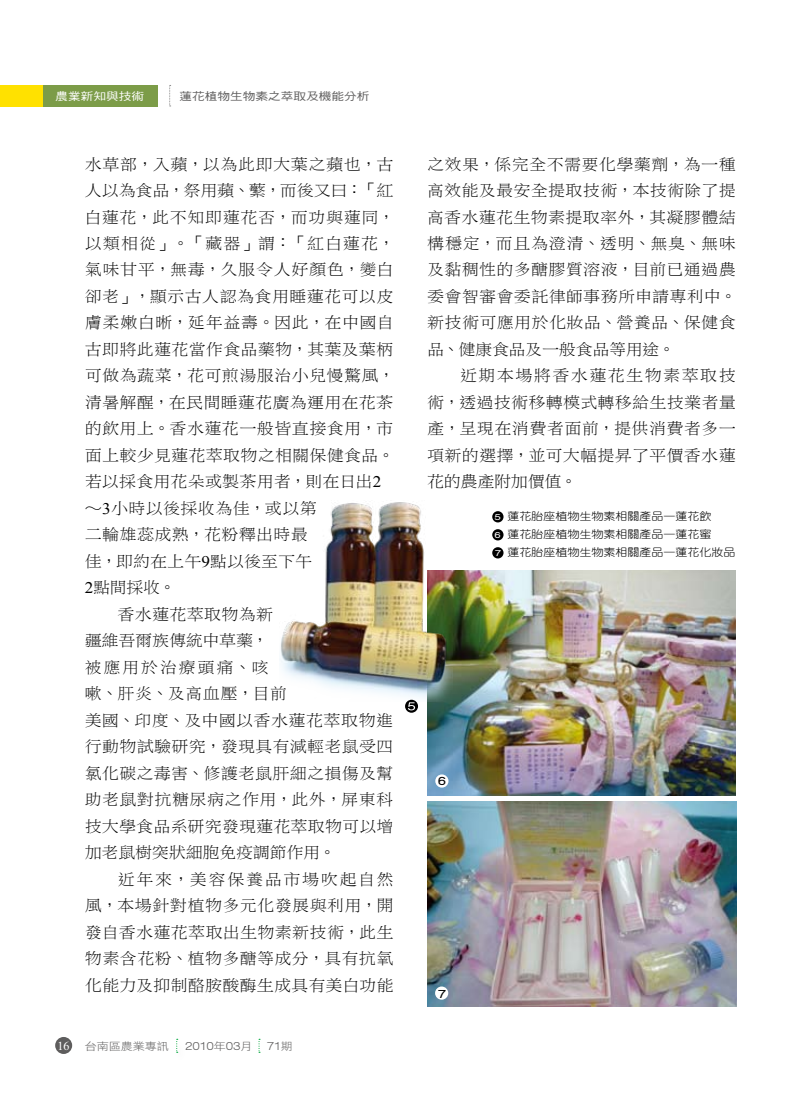
<style>
.page{position:relative;width:808px;height:1106px;background:#fff}
.page>*{position:absolute;margin:0;border:0;box-sizing:border-box;transform-origin:0 0}
.t1{font:16.2px/26.4px "DF Li Song Std W3";letter-spacing:.01em;color:#000;text-align:justify;scale:1.07 1}
.t2{font:16.2px "DF Li Song Std W3";letter-spacing:.03em;color:#000;scale:1.07 1}
.t3{font:16.2px "DF Li Song Std W3";letter-spacing:-.02em;color:#000;scale:1.07 1}
.t4{font:16.2px "DF Li Song Std W3";letter-spacing:-.015em;color:#000;scale:1.07 1}
.t5{font:16.2px "DF Li Song Std W3";letter-spacing:.05em;color:#000;scale:1.07 1}
.t6{font:16.2px "DF Li Song Std W3";letter-spacing:.09em;color:#000;scale:1.07 1}
.t7{font:16.2px "DF Li Song Std W3";letter-spacing:-.01em;color:#000;scale:1.07 1}
.t8{font:16.2px "DF Li Song Std W3";letter-spacing:.095em;color:#000;scale:1.07 1}
.t9{font:10.8px/18px "DF Yuan Std W3";color:#000;scale:1.11 1}
.t10{font:10.8px "DF Hei Std W5";letter-spacing:.005em;color:#5e5d5d;scale:1.17 1}
.t11{font:10.8px "DF Hei Std W5";letter-spacing:.005em;color:#fff;scale:1.17 1}
.t12{font:10.5px "DF Hei Std W3";color:#5e5d5d;scale:1.14 1}
.t13{font:800 10.5px "AR Roman 1";color:#fff}
.t14{font:700 10.35px "AR Gothic 1";color:#000;scale:1.33 1}
.t15{font:500 10.2px "AR Gothic 1";letter-spacing:-.005em;color:#5e5d5d;scale:1.19 1}
.s1{font-family:"DF Hei Std W3"}
.s2{font-family:"Times New Roman"}
.s3{font-family:"DF Hei Std W3";font-weight:400;font-size:10.5px}
.s4{font-family:"AR Gothic 1";font-weight:700;font-size:7.5px;color:#fff}
</style>
<div class="page">
<div style="left:0;top:85px;width:157px;height:21px;background:#7c9c48"></div>
<div style="left:55px;top:1037px;width:17px;height:17px;background:#5e5d5d;border-radius:50%"></div>
<svg style="left:258px;top:1038px;width:2px;height:14px"></svg>
<svg style="left:176px;top:1038px;width:2px;height:14px"></svg>
<svg style="left:169px;top:85px;width:2px;height:22px"></svg>
<div style="left:0;top:85px;width:43px;height:21px;background:#ffe100"></div>
<img style="left:428px;top:570px;width:308px;height:225px">
<img style="left:427px;top:801px;width:310px;height:205px">
<div style="left:492px;top:511px;width:11px;height:11px;background:#000;border-radius:50%"></div>
<div style="left:492px;top:529px;width:11px;height:11px;background:#000;border-radius:50%"></div>
<div style="left:492px;top:547px;width:11px;height:11px;background:#000;border-radius:50%"></div>
<img style="left:280px;top:502px;width:173px;height:200px">
<svg style="left:405px;top:699px;width:13px;height:13px"></svg>
<svg style="left:408px;top:702px;width:7px;height:8px"></svg>
<div style="left:435px;top:986px;width:13px;height:13px;background:#fff;border-radius:50%"></div>
<div style="left:435px;top:774px;width:13px;height:13px;background:#fff;border-radius:50%"></div>
<p class="t11" style="left:55px;top:90px;width:77px">農業新知與技術</p>
<p class="t10" style="left:179px;top:90px;width:164px">蓮花植物生物素之萃取及機能分析</p>
<p class="t1" style="left:85px;top:150px;width:290px">水草部<span class="s1">，</span>入蘋<span class="s1">，</span>以為此即大葉之蘋也<span class="s1">，</span>古</p>
<p class="t4" style="left:85px;top:181px;width:290px">人以為食品<span class="s1">，</span>祭用蘋<span class="s1">、</span>蘩<span class="s1">，</span>而後又曰<span class="s1">：「</span>紅</p>
<p class="t2" style="left:84px;top:208px;width:292px">白蓮花<span class="s1">，</span>此不知即蓮花否<span class="s1">，</span>而功與蓮同<span class="s1">，</span></p>
<p class="t5" style="left:85px;top:234px;width:291px">以類相從<span class="s1">」。「</span>藏器<span class="s1">」</span>謂<span class="s1">：「</span>紅白蓮花<span class="s1">，</span></p>
<p class="t2" style="left:85px;top:261px;width:290px">氣味甘平<span class="s1">，</span>無毒<span class="s1">，</span>久服令人好顏色<span class="s1">，</span>變白</p>
<p class="t1" style="left:85px;top:283px;width:290px">卻老<span class="s1">」，</span>顯示古人認為食用睡蓮花可以皮</p>
<p class="t1" style="left:85px;top:309px;width:290px">膚柔嫩白晰<span class="s1">，</span>延年益壽<span class="s1">。</span>因此<span class="s1">，</span>在中國自</p>
<p class="t1" style="left:85px;top:336px;width:290px">古即將此蓮花當作食品藥物<span class="s1">，</span>其葉及葉柄</p>
<p class="t1" style="left:85px;top:362px;width:291px">可做為蔬菜<span class="s1">，</span>花可煎湯服治小兒慢驚風<span class="s1">，</span></p>
<p class="t1" style="left:85px;top:388px;width:290px">清暑解醒<span class="s1">，</span>在民間睡蓮花廣為運用在花茶</p>
<p class="t1" style="left:85px;top:415px;width:290px">的飲用上<span class="s1">。</span>香水蓮花一般皆直接食用<span class="s1">，</span>市</p>
<p class="t1" style="left:85px;top:441px;width:291px">面上較少見蓮花萃取物之相關保健食品<span class="s1">。</span></p>
<p class="t1" style="left:85px;top:468px;width:279px">若以採食用花朵或製茶用者<span class="s1">，</span>則在日出<span class="s2">2</span></p>
<p class="t1" style="left:85px;top:494px;width:218px"><span class="s1">∼</span><span class="s2">3</span>小時以後採收為佳<span class="s1">，</span>或以第</p>
<p class="t1" style="left:85px;top:521px;width:210px">二輪雄蕊成熟<span class="s1">，</span>花粉釋出時最</p>
<p class="t7" style="left:85px;top:552px;width:214px">佳<span class="s1">，</span>即約在上午<span class="s2">9</span>點以後至下午</p>
<p class="t1" style="left:85px;top:574px;width:87px"><span class="s2">2</span>點間採收<span class="s1">。</span></p>
<p class="t1" style="left:118px;top:600px;width:147px">香水蓮花萃取物為新</p>
<p class="t3" style="left:85px;top:631px;width:173px">疆維吾爾族傳統中草藥<span class="s1">，</span></p>
<p class="t8" style="left:85px;top:658px;width:174px">被應用於治療頭痛<span class="s1">、</span>咳</p>
<p class="t1" style="left:85px;top:680px;width:191px">嗽<span class="s1">、</span>肝炎<span class="s1">、</span>及高血壓<span class="s1">，</span>目前</p>
<p class="t1" style="left:85px;top:706px;width:290px">美國<span class="s1">、</span>印度<span class="s1">、</span>及中國以香水蓮花萃取物進</p>
<p class="t1" style="left:85px;top:733px;width:290px">行動物試驗研究<span class="s1">，</span>發現具有減輕老鼠受四</p>
<p class="t1" style="left:85px;top:759px;width:290px">氯化碳之毒害<span class="s1">、</span>修護老鼠肝細之損傷及幫</p>
<p class="t1" style="left:85px;top:786px;width:290px">助老鼠對抗糖尿病之作用<span class="s1">，</span>此外<span class="s1">，</span>屏東科</p>
<p class="t1" style="left:85px;top:812px;width:290px">技大學食品系研究發現蓮花萃取物可以增</p>
<p class="t3" style="left:85px;top:843px;width:236px">加老鼠樹突狀細胞免疫調節作用<span class="s1">。</span></p>
<p class="t6" style="left:118px;top:870px;width:259px">近年來<span class="s1">，</span>美容保養品市場吹起自然</p>
<p class="t1" style="left:85px;top:892px;width:290px">風<span class="s1">，</span>本場針對植物多元化發展與利用<span class="s1">，</span>開</p>
<p class="t1" style="left:85px;top:918px;width:290px">發自香水蓮花萃取出生物素新技術<span class="s1">，</span>此生</p>
<p class="t1" style="left:85px;top:944px;width:290px">物素含花粉<span class="s1">、</span>植物多醣等成分<span class="s1">，</span>具有抗氧</p>
<p class="t1" style="left:85px;top:971px;width:290px">化能力及抑制酪胺酸酶生成具有美白功能</p>
<p class="t13" style="left:58px;top:1040px;width:14px">16</p>
<p class="t12" style="left:85px;top:1040px;width:75px">台南區農業專訊</p>
<p class="t15" style="left:185px;top:1041px;width:58px">2010<span class="s3">年</span>03<span class="s3">月</span></p>
<p class="t15" style="left:267px;top:1041px;width:23px">71<span class="s3">期</span></p>
<p class="t1" style="left:427px;top:150px;width:291px">之效果<span class="s1">，</span>係完全不需要化學藥劑<span class="s1">，</span>為一種高效能及最安全提取技術<span class="s1">，</span>本技術除了提高香水蓮花生物素提取率外<span class="s1">，</span>其凝膠體結構穩定<span class="s1">，</span>而且為澄清<span class="s1">、</span>透明<span class="s1">、</span>無臭<span class="s1">、</span>無味及黏稠性的多醣膠質溶液<span class="s1">，</span>目前已通過農委會智審會委託律師事務所申請專利中<span class="s1">。</span>新技術可應用於化妝品<span class="s1">、</span>營養品<span class="s1">、</span>保健食品<span class="s1">、</span>健康食品及一般食品等用途<span class="s1">。</span></p>
<p class="t1" style="left:427px;top:362px;width:290px;text-indent:33px">近期本場將香水蓮花生物素萃取技術<span class="s1">，</span>透過技術移轉模式轉移給生技業者量產<span class="s1">，</span>呈現在消費者面前<span class="s1">，</span>提供消費者多一項新的選擇<span class="s1">，</span>並可大幅提昇了平價香水蓮花的農產附加價值<span class="s1">。</span></p>
<p class="t9" style="left:494px;top:507px;width:219px"><span class="s4">5</span> 蓮花胎座植物生物素相關產品—蓮花飲<br><span class="s4">6</span> 蓮花胎座植物生物素相關產品—蓮花蜜<br><span class="s4">7</span> 蓮花胎座植物生物素相關產品—蓮花化妝品</p>
<p class="t14" style="left:437px;top:776px;width:8px">6</p>
<p class="t14" style="left:438px;top:989px;width:8px">7</p>
</div>
